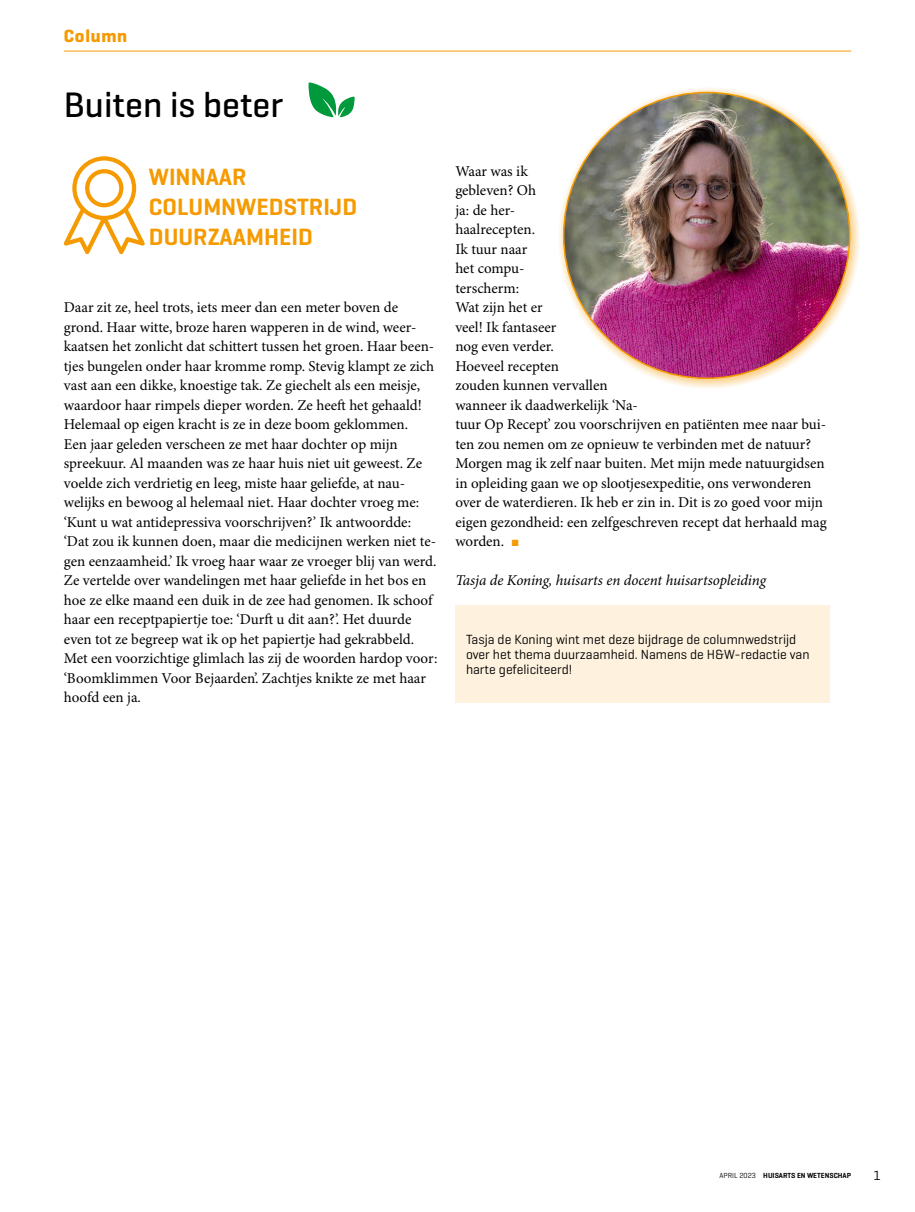
<style>
.page{position:relative;width:915px;height:1212px;background:#fff}
.page>*{position:absolute;margin:0;border:0;box-sizing:border-box;transform-origin:0 0}
.Title_artikelkop{font:500 36px "Geogrotesque";color:#000}
.SectionHeading_1_tus{font:600 24px/30px "Geogrotesque";color:#f59a00}
.t1{font:700 18px "Geogrotesque";letter-spacing:.04em;color:#f59a00}
.Para_broodtekst{font:15px/19.5px "Minion Pro";color:#000}
.Para_broodtekst-2{font:italic 15px "Minion Pro";letter-spacing:-.005em;color:#000}
.Para_kadertekst{font:13.5px/15px "Geogrotesque";color:#000}
.t2{font:600 7.5px "Geogrotesque";color:#000}
.t3{font:7.5px "Geogrotesque";color:#000}
.s1{color:#f59a00}
.s2{font-weight:400}
</style>
<div class="page">
<hr style="left:64px;top:51px;width:786px;height:1px;background:#f59a00">
<div style="left:455px;top:605px;width:374px;height:98px;background:#fef1de"></div>
<div style="left:558px;top:86px;width:303px;height:304px;background:#f59a00;opacity:.5"></div>
<img style="left:563px;top:92px;width:286px;height:286px;border-radius:143px">
<svg style="left:308px;top:82px;width:46px;height:35px"></svg>
<svg style="left:64px;top:156px;width:81px;height:98px"></svg>
<p class="t1" style="left:64px;top:25px;width:65px">Column</p>
<p class="Title_artikelkop" style="left:64px;top:83px;width:221px">Buiten is beter</p>
<p class="SectionHeading_1_tus" style="left:149px;top:161px;width:209px">WINNAAR<br>COLUMNWEDSTRIJD<br>DUURZAAMHEID</p>
<p class="Para_broodtekst" style="left:64px;top:298px;width:372px">Daar zit ze, heel trots, iets meer dan een meter boven de grond. Haar witte, broze haren wapperen in de wind, weer&shy;kaatsen het zonlicht dat schittert tussen het groen. Haar been&shy;tjes bungelen onder haar kromme romp. Stevig klampt ze zich vast aan een dikke, knoestige tak. Ze giechelt als een meisje, waardoor haar rimpels dieper worden. Ze heeft het gehaald!<br>Helemaal op eigen kracht is ze in deze boom geklommen.</p>
<p class="Para_broodtekst" style="left:64px;top:435px;width:375px">Een jaar geleden verscheen ze met haar dochter op mijn spreekuur. Al maanden was ze haar huis niet uit geweest. Ze voelde zich verdrietig en leeg, miste haar geliefde, at nau&shy;welijks en bewoog al helemaal niet. Haar dochter vroeg me: ‘Kunt u wat antidepressiva voorschrijven?’ Ik antwoordde: ‘Dat zou ik kunnen doen, maar die medicijnen werken niet te&shy;gen eenzaamheid.’ Ik vroeg haar waar ze vroeger blij van werd.<br>Ze vertelde over wandelingen met haar geliefde in het bos en hoe ze elke maand een duik in de zee had genomen. Ik schoof haar een receptpapiertje toe: ‘Durft u dit aan?’. Het duurde even tot ze begreep wat ik op het papiertje had gekrabbeld.<br>Met een voorzichtige glimlach las zij de woorden hardop voor: ‘Boomklimmen Voor Bejaarden’. Zachtjes knikte ze met haar hoofd een ja.</p>
<p class="Para_broodtekst" style="left:455px;top:162px;width:373px">Waar was ik<br>gebleven? Oh<br>ja: de her-<br>haalrecepten.<br>Ik tuur naar<br>het compu-<br>terscherm:<br>Wat zijn het er<br>veel! Ik fantaseer<br>nog even verder.<br>Hoeveel recepten<br>zouden kunnen vervallen<br>wanneer ik daadwerkelijk ‘Na-<br>tuur Op Recept’ zou voorschrijven en patiënten mee naar bui&shy;ten zou nemen om ze opnieuw te verbinden met de natuur?<br>Morgen mag ik zelf naar buiten. Met mijn mede natuurgidsen in opleiding gaan we op slootjesexpeditie, ons verwonderen over de waterdieren. Ik heb er zin in. Dit is zo goed voor mijn eigen gezondheid: een zelfgeschreven recept dat herhaald mag worden. <span class="s1">■</span></p>
<p class="Para_broodtekst-2" style="left:455px;top:572px;width:312px">Tasja de Koning, huisarts en docent huisartsopleiding</p>
<p class="Para_kadertekst" style="left:466px;top:632px;width:345px">Tasja de Koning wint met deze bijdrage de columnwedstrijd over het thema duurzaamheid. Namens de H&amp;W-redactie van harte gefeliciteerd!</p>
<p class="t3" style="left:715px;top:1171px;width:42px">maand 0 00</p>
<p class="t2" style="left:719px;top:1171px;width:133px"><span class="s2">APRIL 2023</span> HUISARTS EN WETENSCHAP</p>
<p class="Para_kadertekst" style="left:873px;top:1167px;width:9px">1</p>
</div>
